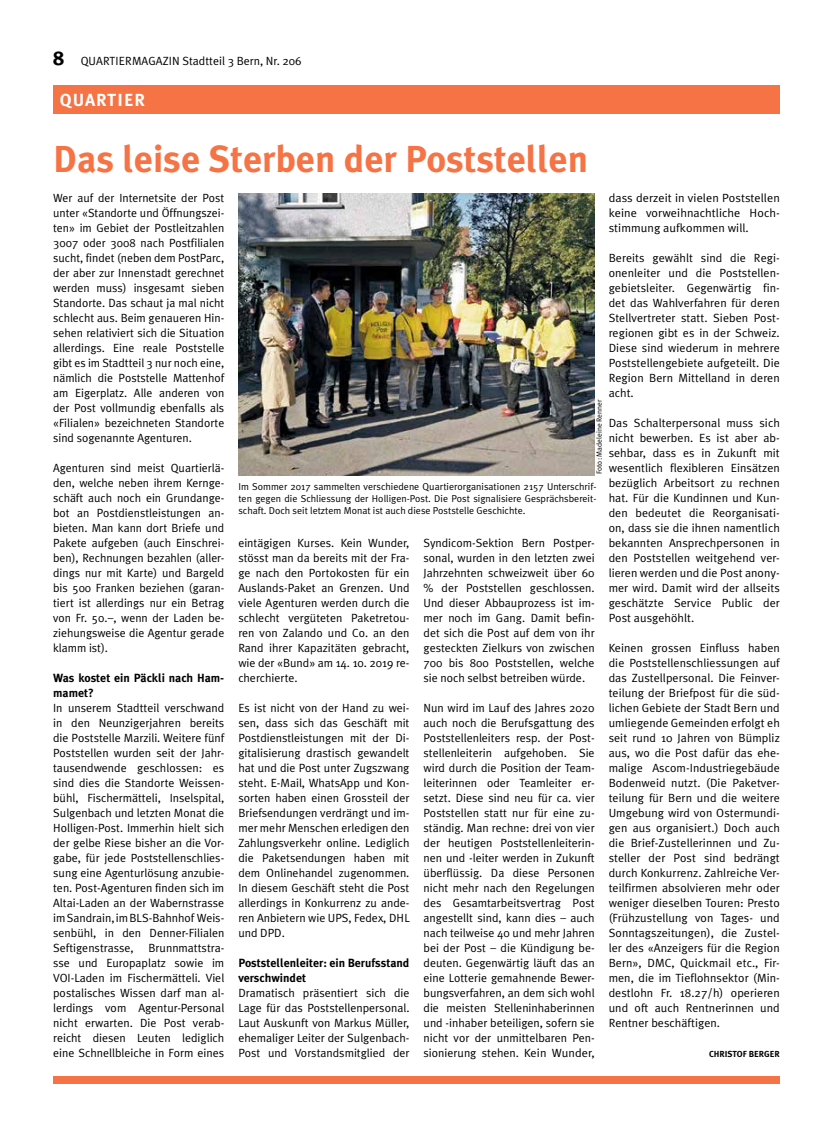
<style>
.page{position:relative;width:833px;height:1134px;background:#fff}
.page>*{position:absolute;margin:0;border:0;box-sizing:border-box;transform-origin:0 0}
.t1{font:700 37.5px "Meta Plus";color:#f57345}
.t2{font:700 17.5px "Meta Plus";color:#fff}
.t3{font:11.88px/15px "Meta Plus Normal";color:#000;text-align:justify}
.t4{font:700 11.88px/15px "Meta Plus";color:#000}
.t5{font:10px/12px "Meta Plus Normal";color:#000;text-align:justify}
.t6{font:700 8.75px "Meta Plus";letter-spacing:.105em;color:#000}
.t7{font:7.5px "Meta Plus Normal";color:#000}
.s1{font-family:"Meta Plus";font-weight:700;font-size:20px}
</style>
<div class="page">
<div style="left:53px;top:85px;width:727px;height:28px;background:#f57345"></div>
<div style="left:53px;top:1076px;width:727px;height:8px;background:#f57345"></div>
<img style="left:238px;top:194px;width:356px;height:281px">
<p class="t3" style="left:53px;top:53px;width:250px"><span class="s1">8</span> Quarti ermagazin Stadtteil 3 Bern, Nr. 206</p>
<h2 class="t2" style="left:60px;top:90px;width:87px">Quartier</h2>
<h1 class="t1" style="left:53px;top:137px;width:536px">Das leise Sterben der Poststellen</h1>
<p class="t3" style="left:53px;top:190px;width:173px">Wer auf der Internetsite der Post unter «Standorte und Öffnungszei&shy;ten» im Gebiet der Postleitzahlen 3007 oder 3008 nach Postfilialen sucht, findet (neben dem PostParc, der aber zur Innenstadt gerechnet werden muss) insgesamt sieben Standorte. Das schaut ja mal nicht schlecht aus. Beim genaueren Hin&shy;sehen relativiert sich die Situation allerdings. Eine reale Poststelle gibt es im Stadtteil 3 nur noch eine, nämlich die Poststelle Mattenhof am Eigerplatz. Alle anderen von der Post vollmundig ebenfalls als «Filialen» bezeichneten Standorte sind sogenannte Agenturen.</p>
<p class="t3" style="left:53px;top:460px;width:173px">Agenturen sind meist Quartierlä&shy;den, welche neben ihrem Kernge&shy;schäft auch noch ein Grundange&shy;bot an Postdienstleistungen an&shy;bieten. Man kann dort Briefe und Pakete aufgeben (auch Einschrei&shy;ben), Rechnungen bezahlen (aller&shy;dings nur mit Karte) und Bargeld bis 500 Franken beziehen (garan&shy;tiert ist allerdings nur ein Betrag von Fr. 50.–, wenn der Laden be&shy;ziehungsweise die Agentur gerade klamm ist).</p>
<p class="t4" style="left:53px;top:670px;width:173px">Was kostet ein Päckli nach Ham&shy;mamet?</p>
<p class="t3" style="left:53px;top:700px;width:173px">In unserem Stadtteil verschwand in den Neunzigerjahren bereits die Poststelle Marzili. Weitere fünf Poststellen wurden seit der Jahr&shy;tausendwende geschlossen: es sind dies die Standorte Weissen&shy;bühl, Fischermätteli, Inselspital, Sulgenbach und letzten Monat die Holligen-Post. Immerhin hielt sich der gelbe Riese bisher an die Vor&shy;gabe, für jede Poststellenschlies&shy;sung eine Agenturlösung anzubie&shy;ten. Post-Agenturen finden sich im Altai-Laden an der Wabernstrasse im Sandrain, im BLS-Bahnhof Weis&shy;senbühl, in den Denner-Filialen Seftigenstrasse, Brunnmattstra&shy;sse und Europaplatz sowie im VOI-Laden im Fischermätteli. Viel postalisches Wissen darf man al&shy;lerdings vom Agentur-Personal nicht erwarten. Die Post verab&shy;reicht diesen Leuten lediglich eine Schnellbleiche in Form eines</p>
<p class="t3" style="left:608px;top:190px;width:173px">dass derzeit in vielen Poststellen keine vorweihnachtliche Hoch&shy;stimmung aufkommen will.</p>
<p class="t3" style="left:608px;top:250px;width:173px">Bereits gewählt sind die Regi&shy;onenleiter und die Poststellen&shy;gebietsleiter. Gegenwärtig fin&shy;det das Wahlverfahren für deren Stellvertreter statt. Sieben Post&shy;regionen gibt es in der Schweiz.<br>Diese sind wiederum in mehrere Poststellengebiete aufgeteilt. Die Region Bern Mittelland in deren acht.</p>
<p class="t3" style="left:608px;top:415px;width:173px">Das Schalterpersonal muss sich nicht bewerben. Es ist aber ab&shy;sehbar, dass es in Zukunft mit wesentlich flexibleren Einsätzen bezüglich Arbeitsort zu rechnen hat. Für die Kundinnen und Kun&shy;den bedeutet die Reorganisati&shy;on, dass sie die ihnen namentlich bekannten Ansprechpersonen in den Poststellen weitgehend ver&shy;lieren werden und die Post anony&shy;mer wird. Damit wird der allseits geschätzte Service Public der Post ausgehöhlt.</p>
<p class="t3" style="left:608px;top:640px;width:173px">Keinen grossen Einfluss haben die Poststellenschliessungen auf das Zustellpersonal. Die Feinver&shy;teilung der Briefpost für die süd&shy;lichen Gebiete der Stadt Bern und umliegende Gemeinden erfolgt eh seit rund 10 Jahren von Bümpliz aus, wo die Post dafür das ehe&shy;malige Ascom-Industriegebäude Bodenweid nutzt. (Die Paketver&shy;teilung für Bern und die weitere Umgebung wird von Ostermundi&shy;gen aus organisiert.) Doch auch die Brief-Zustellerinnen und Zu&shy;steller der Post sind bedrängt durch Konkurrenz. Zahlreiche Ver&shy;teilfirmen absolvieren mehr oder weniger dieselben Touren: Presto (Frühzustellung von Tages- und Sonntagszeitungen), die Zustel&shy;ler des «Anzeigers für die Region Bern», DMC, Quickmail etc., Fir&shy;men, die im Tieflohnsektor (Min&shy;destlohn Fr. 18.27/h) operieren und oft auch Rentnerinnen und Rentner beschäftigen.</p>
<p class="t6" style="left:709px;top:1049px;width:72px">Ch ristof Berger</p>
<p class="t7" style="left:595px;top:474px;width:76px;rotate:-90deg">Foto: Madeleine Renner</p>
<p class="t5" style="left:238px;top:480px;width:359px">Im Sommer 2017 sammelten verschiedene Quartierorganisationen 2157 Unterschrif&shy;ten gegen die Schliessung der Holligen-Post. Die Post signalisiere Gesprächsbereit&shy;schaft. Doch seit letztem Monat ist auch diese Poststelle Geschichte.</p>
<p class="t3" style="left:423px;top:535px;width:173px">Syndicom-Sektion Bern Postper&shy;sonal, wurden in den letzten zwei Jahrzehnten schweizweit über 60 % der Poststellen geschlossen.<br>Und dieser Abbauprozess ist im&shy;mer noch im Gang. Damit befin&shy;det sich die Post auf dem von ihr gesteckten Zielkurs von zwischen 700 bis 800 Poststellen, welche sie noch selbst betreiben würde.</p>
<p class="t3" style="left:423px;top:700px;width:173px">Nun wird im Lauf des Jahres 2020 auch noch die Berufsgattung des Poststellenleiters resp. der Post&shy;stellenleiterin aufgehoben. Sie wird durch die Position der Team&shy;leiterinnen oder Teamleiter er&shy;setzt. Diese sind neu für ca. vier Poststellen statt nur für eine zu&shy;ständig. Man rechne: drei von vier der heutigen Poststellenleiterin&shy;nen und -leiter werden in Zukunft überflüssig. Da diese Personen nicht mehr nach den Regelungen des Gesamtarbeitsvertrag Post angestellt sind, kann dies – auch nach teilweise 40 und mehr Jahren bei der Post – die Kündigung be&shy;deuten. Gegenwärtig läuft das an eine Lotterie gemahnende Bewer&shy;bungsverfahren, an dem sich wohl die meisten Stelleninhaberinnen und -inhaber beteiligen, sofern sie nicht vor der unmittelbaren Pen&shy;sionierung stehen. Kein Wunder,</p>
<p class="t3" style="left:238px;top:535px;width:173px">eintägigen Kurses. Kein Wunder, stösst man da bereits mit der Fra&shy;ge nach den Portokosten für ein Auslands-Paket an Grenzen. Und viele Agenturen werden durch die schlecht vergüteten Paketretou&shy;ren von Zalando und Co. an den Rand ihrer Kapazitäten gebracht, wie der «Bund» am 14. 10. 2019 re&shy;cherchierte.</p>
<p class="t3" style="left:238px;top:700px;width:173px">Es ist nicht von der Hand zu wei&shy;sen, dass sich das Geschäft mit Postdienstleistungen mit der Di&shy;gitalisierung drastisch gewandelt hat und die Post unter Zugszwang steht. E-Mail, WhatsApp und Kon&shy;sorten haben einen Grossteil der Briefsendungen verdrängt und im&shy;mer mehr Menschen erledigen den Zahlungsverkehr online. Lediglich die Paketsendungen haben mit dem Onlinehandel zugenommen.<br>In diesem Geschäft steht die Post allerdings in Konkurrenz zu ande&shy;ren Anbietern wie UPS, Fedex, DHL und DPD.</p>
<p class="t4" style="left:238px;top:955px;width:173px">Poststellenleiter: ein Berufsstand verschwindet</p>
<p class="t3" style="left:238px;top:985px;width:173px">Dramatisch präsentiert sich die Lage für das Poststellenpersonal.<br>Laut Auskunft von Markus Müller, ehemaliger Leiter der Sulgenbach-Post und Vorstandsmitglied der</p>
</div>
